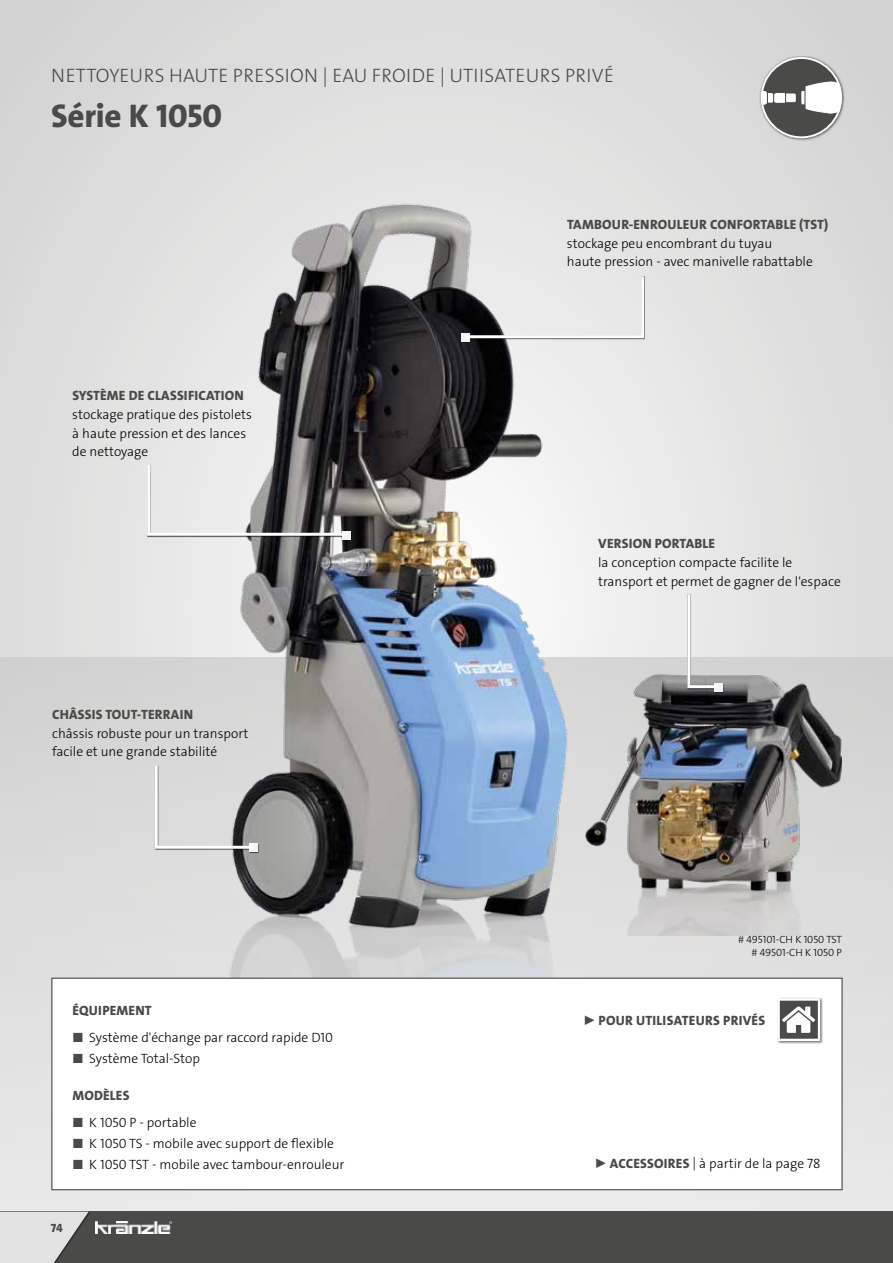
<style>
.page{position:relative;width:893px;height:1263px;background:#fff}
.page>*{position:absolute;margin:0;border:0;box-sizing:border-box;transform-origin:0 0}
.t1{font:33px "The Sans LP8 Ex Bld";letter-spacing:-.005em;color:#4a4a49}
.t2{font:19.5px "The Sans LP3 Lig";letter-spacing:.015em;color:#4a4a49}
.t3{font:13.5px/18.8px "The Sans LP3 Lig";color:#000}
.t4{font:13.5px "The Sans LP8 Ex Bld";letter-spacing:.015em;color:#4a4a49}
.t5{font:12px "The Sans LP8 Ex Bld";color:#4a4a49}
.t6{font:10.5px/13.5px "The Sans LP3 Lig";color:#000;text-align:right}
.s1{color:#4a4a49}
.s2{font-family:"The Sans LP8 Ex Bld";color:#4a4a49}
</style>
<div class="page">
<div style="left:0;top:0;width:893px;height:1224px;background:#dbdbdb"></div>
<div style="left:0;top:657px;width:893px;height:606px;background:linear-gradient(to bottom,#d0d0d0,#ececeb)"></div>
<div style="left:0;top:1211px;width:893px;height:52px;background:#4a4a49"></div>
<svg style="left:0;top:1211px;width:89px;height:52px"></svg>
<img style="left:95px;top:1221px;width:77px;height:12px">
<img style="left:52px;top:188px;width:791px;height:790px">
<div style="left:154px;top:765px;width:105px;height:88px;background:#000;opacity:.8"></div>
<svg style="left:153px;top:762px;width:104px;height:88px"></svg>
<div style="left:249px;top:843px;width:8px;height:9px;background:#f5f5f5"></div>
<div style="left:461px;top:276px;width:184px;height:67px;background:#000;opacity:.8"></div>
<svg style="left:463px;top:273px;width:183px;height:67px"></svg>
<svg style="left:461px;top:333px;width:8px;height:9px"></svg>
<div style="left:147px;top:464px;width:204px;height:77px;background:#000;opacity:.8"></div>
<svg style="left:146px;top:461px;width:203px;height:76px"></svg>
<svg style="left:342px;top:531px;width:8px;height:8px"></svg>
<div style="left:51px;top:978px;width:792px;height:212px;background:#fff;border:1px solid #4a4a49"></div>
<div style="left:777px;top:997px;width:46px;height:47px;background:#000;opacity:.5"></div>
<div style="left:778px;top:998px;width:42px;height:43px;background:#4a4a49;border:2px solid #fff"></div>
<svg style="left:782px;top:1006px;width:33px;height:27px"></svg>
<img style="left:547px;top:637px;width:295px;height:298px">
<div style="left:687px;top:594px;width:37px;height:99px;background:#000;opacity:.8"></div>
<svg style="left:686px;top:591px;width:36px;height:99px"></svg>
<div style="left:714px;top:683px;width:8px;height:8px;background:#f4f4f4"></div>
<div style="left:759px;top:56px;width:86px;height:85px;background:#000;opacity:.55"></div>
<div style="left:762px;top:58px;width:79px;height:79px;background:#4a4a49;border-radius:50%"></div>
<div style="left:761px;top:57px;width:81px;height:81px;border:2px solid #fff;border-radius:50%"></div>
<svg style="left:762px;top:66px;width:81px;height:48px"></svg>
<h2 class="t2" style="left:51px;top:63px;width:564px">NETTOYEURS HAUTE PRESSION | EAU FROIDE | UTIISATEURS PRIVÉ</h2>
<h1 class="t1" style="left:51px;top:94px;width:173px">Série K 1050</h1>
<p class="t4" style="left:72px;top:387px;width:173px">SYSTÈME DE CLASSIFICATION</p>
<p class="t3" style="left:72px;top:405px;width:181px">stockage pratique des pistolets à haute pression et des lances de nettoyage</p>
<p class="t4" style="left:52px;top:706px;width:143px">CHÂSSIS TOUT-TERRAIN</p>
<p class="t3" style="left:52px;top:724px;width:198px">châssis robuste pour un transport facile et une grande stabilité</p>
<p class="t4" style="left:72px;top:1002px;width:81px">ÉQUIPEMENT</p>
<p class="t3" style="left:72px;top:1028px;width:262px"><span class="s1">■</span> Système d'échange par raccord rapide D10</p>
<p class="t3" style="left:72px;top:1049px;width:129px"><span class="s1">■</span> Système Total-Stop</p>
<p class="t4" style="left:72px;top:1087px;width:59px">MODÈLES</p>
<p class="t3" style="left:72px;top:1113px;width:126px"><span class="s1">■</span> K 1050 P - portable</p>
<p class="t3" style="left:72px;top:1134px;width:263px"><span class="s1">■</span> K 1050 TS - mobile avec support de flexible</p>
<p class="t3" style="left:72px;top:1155px;width:274px"><span class="s1">■</span> K 1050 TST - mobile avec tambour-enrouleur</p>
<p class="t5" style="left:51px;top:1220px;width:13px">74</p>
<p class="t4" style="left:567px;top:216px;width:263px">TAMBOUR-ENROULEUR CONFORTABLE (TST)</p>
<p class="t3" style="left:567px;top:234px;width:247px">stockage peu encombrant du tuyau<br>haute pression - avec manivelle rabattable</p>
<p class="t4" style="left:598px;top:535px;width:118px">VERSION PORTABLE</p>
<p class="t3" style="left:598px;top:553px;width:244px">la conception compacte facilite le transport et permet de gagner de l'espace</p>
<p class="t6" style="left:738px;top:932px;width:105px"># 495101-CH K 1050 TST # 49501-CH K 1050 P</p>
<p class="t4" style="left:582px;top:1012px;width:184px">► POUR UTILISATEURS PRIVÉS</p>
<p class="t3" style="left:594px;top:1154px;width:228px"><span class="s2">► ACCESSOIRES</span> | à partir de la page 78</p>
</div>
